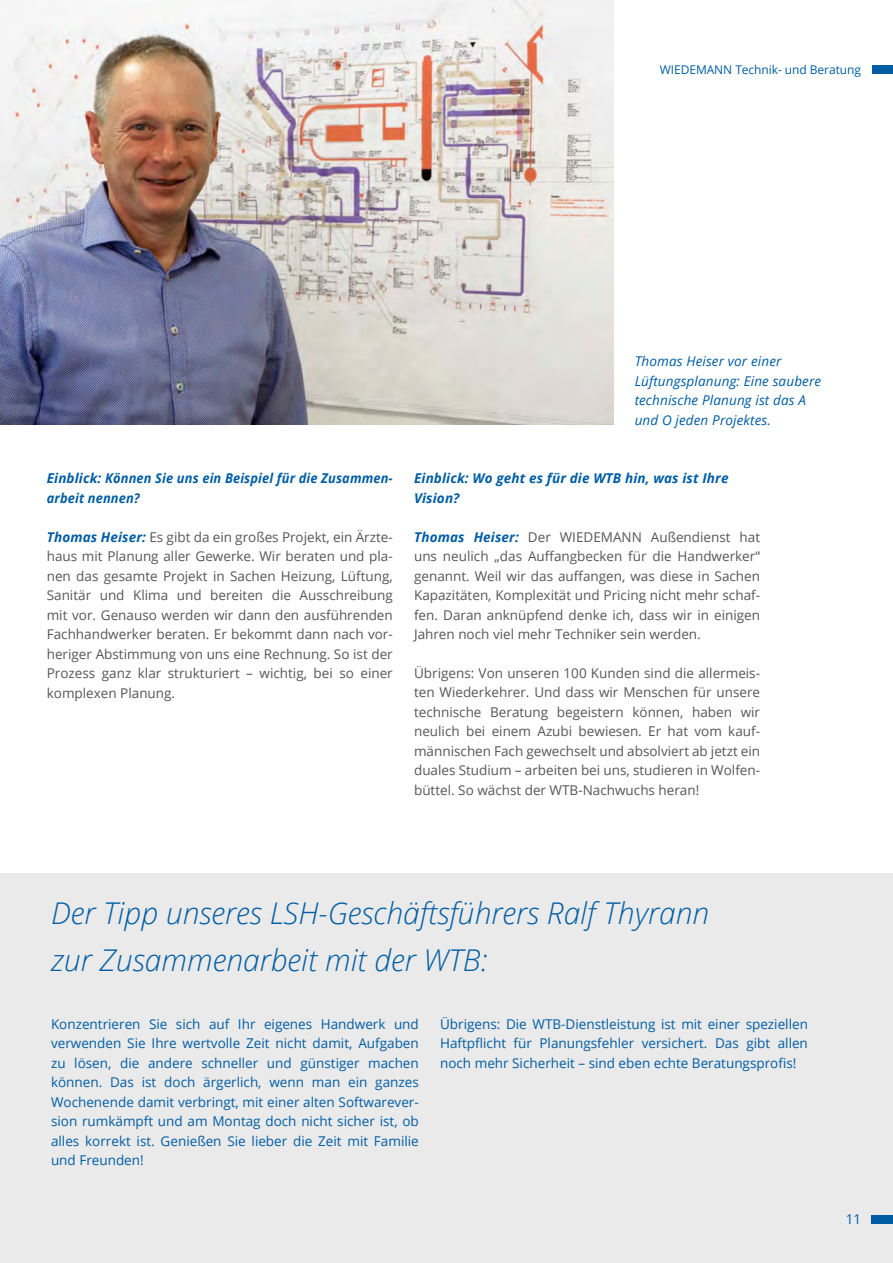
<style>
.page{position:relative;width:893px;height:1263px;background:#fff}
.page>*{position:absolute;margin:0;border:0;box-sizing:border-box;transform-origin:0 0}
.t1{font:italic 300 30px/46.5px "Open Sans";color:#005da4}
.t2{font:13.5px/19.5px "Open Sans";color:#585657;text-align:justify}
.t3{font:13.5px/19.5px "Open Sans";color:#005da4;text-align:justify}
.t4{font:italic 700 13.5px/19.5px "Open Sans";letter-spacing:.01em;color:#005da4}
.t5{font:italic 13.5px/19.5px "Open Sans";letter-spacing:.01em;color:#005da4}
.t6{font:12px "Open Sans";letter-spacing:-.005em;color:#005da4}
.s1{font-weight:700;font-style:italic;color:#005da4}
</style>
<div class="page">
<div style="left:0;top:873px;width:893px;height:390px;background:#eaeaea"></div>
<img style="left:0;top:0;width:613px;height:424px">
<div style="left:872px;top:1215px;width:21px;height:9px;background:#005da4"></div>
<div style="left:872px;top:65px;width:21px;height:9px;background:#005da4"></div>
<p class="t6" style="left:660px;top:61px;width:203px">WIEDEMANN Technik- und Beratung</p>
<p class="t4" style="left:47px;top:468px;width:347px">Einblick: Können Sie uns ein Beispiel für die Zusammen&shy;arbeit nennen?</p>
<p class="t2" style="left:47px;top:527px;width:348px"><span class="s1">Thomas Heiser:</span> Es gibt da ein großes Projekt, ein Ärzte&shy;haus mit Planung aller Gewerke. Wir beraten und pla&shy;nen das gesamte Projekt in Sachen Heizung, Lüftung, Sanitär und Klima und bereiten die Ausschreibung mit vor. Genauso werden wir dann den ausführenden Fachhandwerker beraten. Er bekommt dann nach vor&shy;heriger Abstimmung von uns eine Rechnung. So ist der Prozess ganz klar strukturiert – wichtig, bei so einer komplexen Planung.</p>
<p class="t5" style="left:635px;top:351px;width:188px">Thomas Heiser vor einer<br>Lüftungsplanung: Eine saubere technische Planung ist das A und O jeden Projektes.</p>
<p class="t4" style="left:414px;top:468px;width:316px">Einblick: Wo geht es für die WTB hin, was ist Ihre<br>Vision?</p>
<p class="t2" style="left:414px;top:526px;width:348px"><span class="s1">Thomas Heiser:</span> Der WIEDEMANN Außendienst hat uns neulich „das Auffangbecken für die Handwerker“ genannt. Weil wir das auffangen, was diese in Sachen Kapazitäten, Komplexität und Pricing nicht mehr schaf&shy;fen. Daran anknüpfend denke ich, dass wir in einigen Jahren noch viel mehr Techniker sein werden.</p>
<p class="t2" style="left:414px;top:663px;width:348px">Übrigens: Von unseren 100 Kunden sind die allermeis&shy;ten Wiederkehrer. Und dass wir Menschen für unsere technische Beratung begeistern können, haben wir neulich bei einem Azubi bewiesen. Er hat vom kauf&shy;männischen Fach gewechselt und absolviert ab jetzt ein duales Studium – arbeiten bei uns, studieren in Wolfen&shy;büttel. So wächst der WTB-Nachwuchs heran!</p>
<h1 class="t1" style="left:51px;top:889px;width:660px">Der Tipp unseres LSH-Geschäftsführers Ralf Thyrann zur Zusammenarbeit mit der WTB:</h1>
<p class="t3" style="left:51px;top:1014px;width:369px">Konzentrieren Sie sich auf Ihr eigenes Handwerk und verwenden Sie Ihre wertvolle Zeit nicht damit, Aufgaben zu lösen, die andere schneller und günstiger machen können. Das ist doch ärgerlich, wenn man ein ganzes Wochenende damit verbringt, mit einer alten Softwarever&shy;sion rumkämpft und am Montag doch nicht sicher ist, ob alles korrekt ist. Genießen Sie lieber die Zeit mit Familie und Freunden!</p>
<p class="t3" style="left:440px;top:1014px;width:369px">Übrigens: Die WTB-Dienstleistung ist mit einer speziellen Haftpflicht für Planungsfehler versichert. Das gibt allen noch mehr Sicherheit – sind eben echte Beratungsprofis!</p>
<p class="t3" style="left:846px;top:1209px;width:17px">11</p>
</div>
